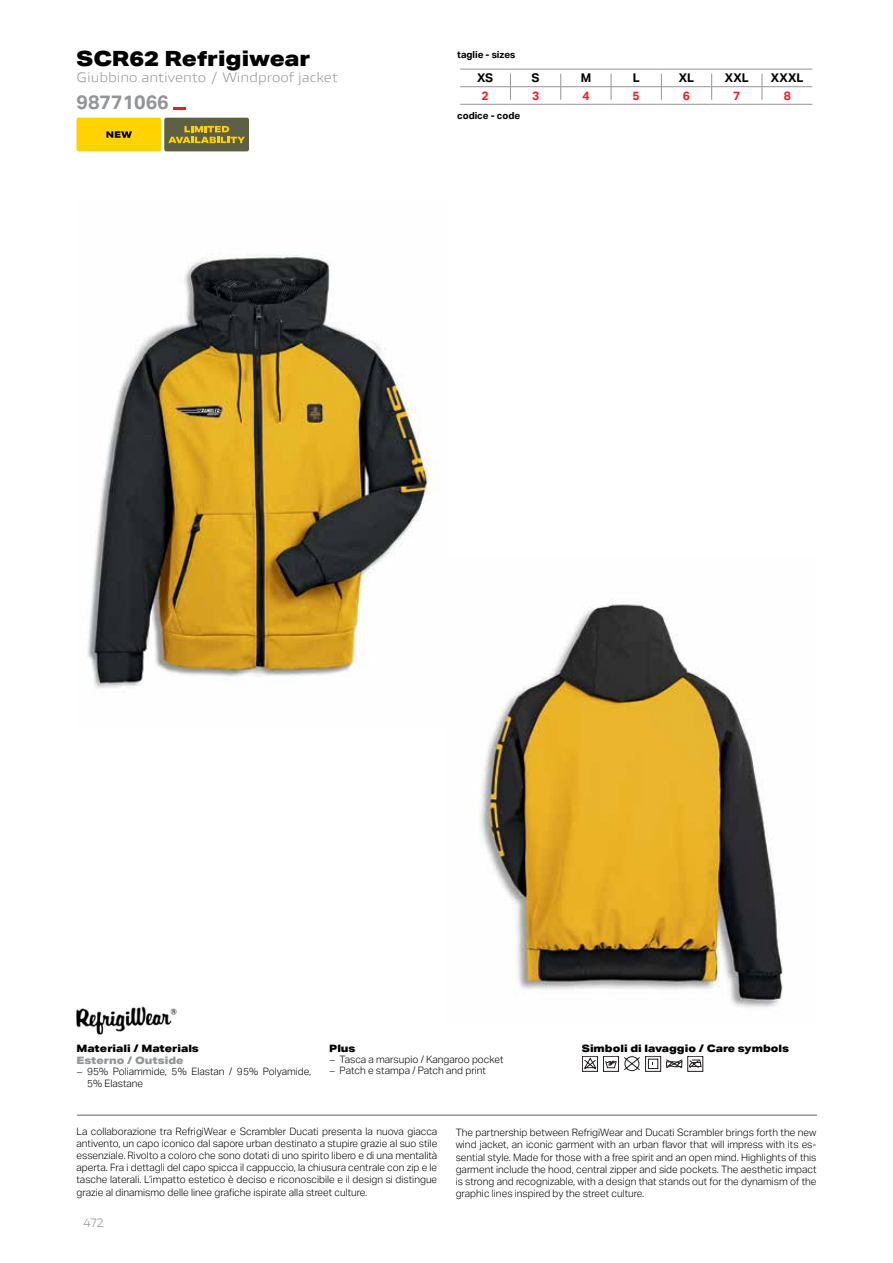
<style>
.page{position:relative;width:893px;height:1263px;background:#fff}
.page>*{position:absolute;margin:0;border:0;box-sizing:border-box;transform-origin:0 0}
.t1{font:800 expanded 21px "SCR Ducati Style";color:#000}
.t2{font:700 19.5px "SCR Ducati Style";color:#939598}
.t3{font:13.5px "Ducati Style Ext";color:#939598}
.t4{font:700 12px "SCR Ducati Style";color:#000}
.t5{font:700 12px "SCR Ducati Style";color:#ed1c2e}
.t6{font:12px "Ducati Style Ext";color:#939598}
.t7{font:10.2px/12.3px "SCR Ducati Style";color:#000;text-align:justify}
.t8{font:800 expanded 10.2px "SCR Ducati Style";color:#000}
.t9{font:800 expanded 10.2px "SCR Ducati Style";color:#939598}
.t10{font:700 9.75px "SCR Ducati Style";color:#000}
.s1{font-family:"Ducati Style"}
</style>
<div class="page">
<svg style="left:173px;top:107px;width:13px;height:2px"></svg>
<hr style="left:460px;top:69px;width:50px;height:1px;background:#939598">
<hr style="left:510px;top:69px;width:51px;height:1px;background:#939598">
<hr style="left:561px;top:69px;width:50px;height:1px;background:#939598">
<hr style="left:611px;top:69px;width:50px;height:1px;background:#939598">
<hr style="left:661px;top:69px;width:51px;height:1px;background:#939598">
<hr style="left:712px;top:69px;width:50px;height:1px;background:#939598">
<hr style="left:762px;top:69px;width:50px;height:1px;background:#939598">
<hr style="left:460px;top:86px;width:50px;height:1px;background:#939598">
<hr style="left:510px;top:86px;width:51px;height:1px;background:#939598">
<hr style="left:561px;top:86px;width:50px;height:1px;background:#939598">
<hr style="left:611px;top:86px;width:50px;height:1px;background:#939598">
<hr style="left:661px;top:86px;width:51px;height:1px;background:#939598">
<hr style="left:712px;top:86px;width:50px;height:1px;background:#939598">
<hr style="left:762px;top:86px;width:50px;height:1px;background:#939598">
<hr style="left:460px;top:104px;width:50px;height:1px;background:#939598">
<hr style="left:510px;top:104px;width:51px;height:1px;background:#939598">
<hr style="left:561px;top:104px;width:50px;height:1px;background:#939598">
<hr style="left:611px;top:104px;width:50px;height:1px;background:#939598">
<hr style="left:661px;top:104px;width:51px;height:1px;background:#939598">
<hr style="left:712px;top:104px;width:50px;height:1px;background:#939598">
<hr style="left:762px;top:104px;width:50px;height:1px;background:#939598">
<svg style="left:510px;top:74px;width:1px;height:26px"></svg>
<svg style="left:560px;top:74px;width:1px;height:26px"></svg>
<svg style="left:611px;top:74px;width:1px;height:26px"></svg>
<svg style="left:661px;top:74px;width:1px;height:26px"></svg>
<svg style="left:711px;top:74px;width:1px;height:26px"></svg>
<svg style="left:762px;top:74px;width:1px;height:26px"></svg>
<img style="left:87px;top:254px;width:351px;height:435px">
<img style="left:479px;top:604px;width:304px;height:404px">
<div style="left:77px;top:118px;width:84px;height:33px;background:#ffd200;border-radius:2px"></div>
<svg style="left:106px;top:131px;width:26px;height:7px"></svg>
<div style="left:164px;top:118px;width:85px;height:33px;background:#5e6043;border-radius:2px"></div>
<svg style="left:168px;top:126px;width:77px;height:17px"></svg>
<hr style="left:77px;top:1114px;width:740px;height:2px;background:#939598">
<div style="left:582px;top:1056px;width:16px;height:16px;border:1px solid #231f20"></div>
<svg style="left:584px;top:1057px;width:13px;height:13px"></svg>
<div style="left:603px;top:1056px;width:16px;height:16px;border:1px solid #231f20"></div>
<svg style="left:605px;top:1060px;width:12px;height:8px"></svg>
<svg style="left:624px;top:1056px;width:16px;height:15px"></svg>
<div style="left:645px;top:1056px;width:16px;height:16px;border:1px solid #231f20"></div>
<div style="left:648px;top:1059px;width:10px;height:10px;border:1px solid #231f20"></div>
<svg style="left:666px;top:1059px;width:16px;height:9px"></svg>
<div style="left:687px;top:1056px;width:16px;height:16px;border:1px solid #231f20"></div>
<svg style="left:689px;top:1059px;width:13px;height:9px"></svg>
<img style="left:76px;top:1006px;width:101px;height:29px">
<h1 class="t1" style="left:76px;top:45px;width:235px">SCR62 Refrigiwear</h1>
<h3 class="t3" style="left:76px;top:69px;width:263px">Giubbino antivento / Windproof jacket</h3>
<h2 class="t2" style="left:76px;top:90px;width:94px">98771066</h2>
<p class="t10" style="left:457px;top:48px;width:60px">taglie - sizes</p>
<p class="t4" style="left:477px;top:71px;width:18px">XS</p>
<p class="t4" style="left:532px;top:71px;width:9px">S</p>
<p class="t4" style="left:581px;top:71px;width:12px">M</p>
<p class="t4" style="left:633px;top:71px;width:8px">L</p>
<p class="t4" style="left:679px;top:71px;width:17px">XL</p>
<p class="t4" style="left:725px;top:71px;width:25px">XXL</p>
<p class="t4" style="left:771px;top:71px;width:34px">XXXL</p>
<p class="t5" style="left:482px;top:88px;width:9px">2</p>
<p class="t5" style="left:532px;top:88px;width:9px">3</p>
<p class="t5" style="left:582px;top:88px;width:9px">4</p>
<p class="t5" style="left:633px;top:88px;width:9px">5</p>
<p class="t5" style="left:683px;top:88px;width:9px">6</p>
<p class="t5" style="left:733px;top:88px;width:9px">7</p>
<p class="t5" style="left:784px;top:88px;width:9px">8</p>
<p class="t10" style="left:457px;top:109px;width:64px">codice - code</p>
<p class="t8" style="left:76px;top:1042px;width:124px">Materiali / Materials</p>
<p class="t9" style="left:76px;top:1054px;width:109px">Esterno / Outside</p>
<p class="t7" style="left:87px;top:1066px;width:226px;line-height:11.2px;text-indent:-10px"><span class="s1">–</span> 95% Poliammide, 5% Elastan / 95% Polyamide,<br>5% Elastane</p>
<p class="t8" style="left:329px;top:1042px;width:28px">Plus</p>
<p class="t7" style="left:329px;top:1053px;width:176px"><span class="s1">–</span> Tasca a marsupio / Kangaroo pocket</p>
<p class="t7" style="left:329px;top:1065px;width:158px"><span class="s1">–</span> Patch e stampa / Patch and print</p>
<p class="t8" style="left:582px;top:1042px;width:209px">Simboli di lavaggio / Care symbols</p>
<p class="t7" style="left:76px;top:1125px;width:362px">La collaborazione tra RefrigiWear e Scrambler Ducati presenta la nuova giacca antivento, un capo iconico dal sapore urban destinato a stupire grazie al suo stile essenziale. Rivolto a coloro che sono dotati di uno spirito libero e di una mentalità aperta. Fra i dettagli del capo spicca il cappuccio, la chiusura centrale con zip e le tasche laterali. L’impatto estetico è deciso e riconoscibile e il design si distingue grazie al dinamismo delle linee grafiche ispirate alla street culture.</p>
<p class="t7" style="left:456px;top:1126px;width:362px">The partnership between RefrigiWear and Ducati Scrambler brings forth the new wind jacket, an iconic garment with an urban flavor that will impress with its es&shy;sential style. Made for those with a free spirit and an open mind. Highlights of this garment include the hood, central zipper and side pockets. The aesthetic impact is strong and recognizable, with a design that stands out for the dynamism of the graphic lines inspired by the street culture.</p>
<p class="t6" style="left:83px;top:1215px;width:22px">472</p>
</div>
